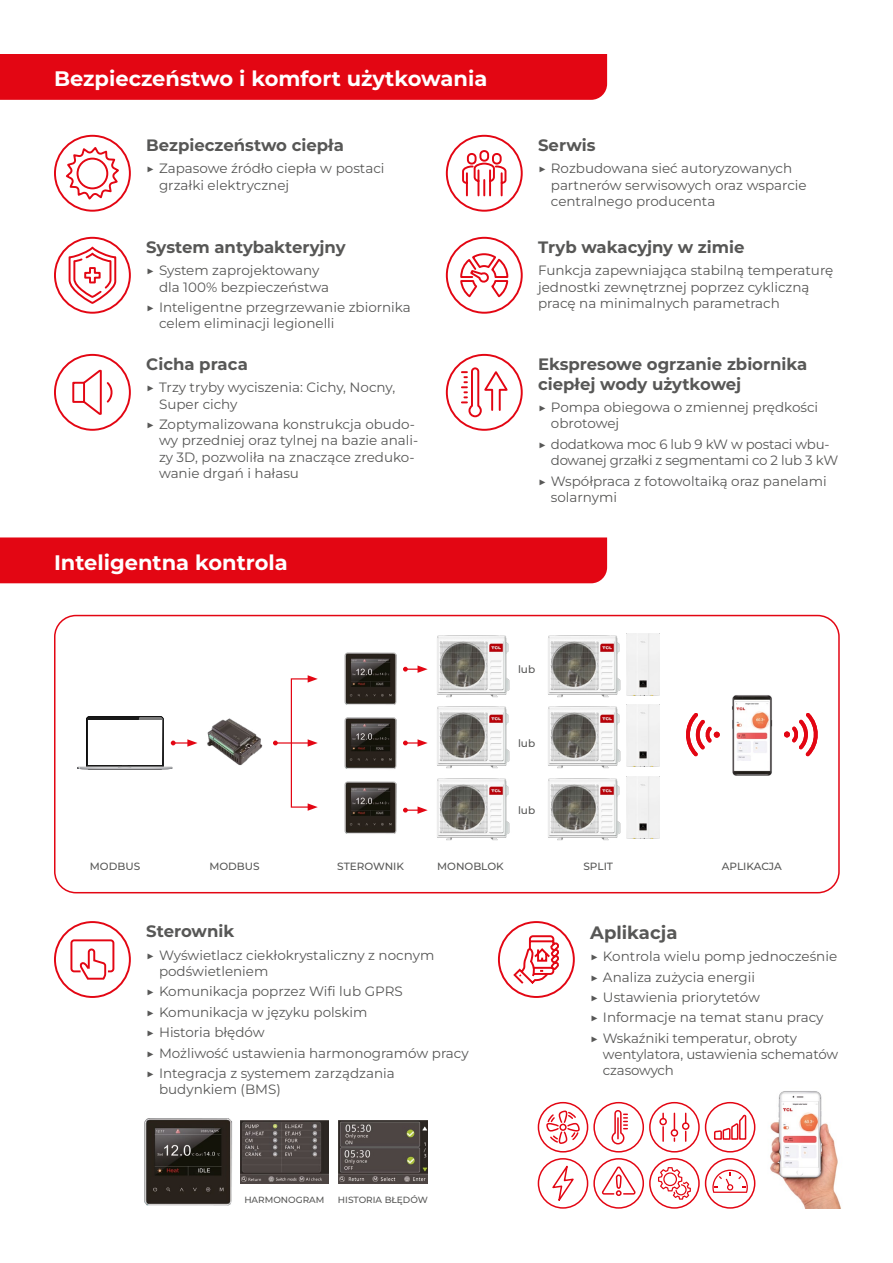
<style>
.page{position:relative;width:893px;height:1263px;background:#fff}
.page>*{position:absolute;margin:0;border:0;box-sizing:border-box;transform-origin:0 0}
.t1{font:700 21px "Montserrat";color:#fff}
.t2{font:700 18px "Montserrat";color:#575756}
.t3{font:700 16.5px/19.8px "Montserrat";color:#575756}
.t4{font:13.5px/16.2px "Montserrat";color:#575756}
.t5{font:13.5px/16.2px "Montserrat";letter-spacing:-.02em;color:#575756}
.t6{font:500 10.5px "Montserrat";color:#575756}
.t7{font:500 9px "Montserrat";color:#575756}
</style>
<div class="page">
<div style="left:0;top:54px;width:607px;height:46px;background:#e30613"></div>
<div style="left:0;top:537px;width:607px;height:46px;background:#e30613"></div>
<div style="left:54px;top:237px;width:77px;height:77px;border:2px solid #e30613;border-radius:50%"></div>
<div style="left:54px;top:135px;width:77px;height:77px;border:2px solid #e30613;border-radius:50%"></div>
<div style="left:54px;top:354px;width:77px;height:77px;border:2px solid #e30613;border-radius:50%"></div>
<div style="left:54px;top:921px;width:77px;height:77px;border:2px solid #e30613;border-radius:50%"></div>
<div style="left:446px;top:354px;width:77px;height:77px;border:2px solid #e30613;border-radius:50%"></div>
<div style="left:498px;top:921px;width:77px;height:77px;border:2px solid #e30613;border-radius:50%"></div>
<div style="left:446px;top:237px;width:77px;height:77px;border:2px solid #e30613;border-radius:50%"></div>
<div style="left:446px;top:135px;width:77px;height:77px;border:2px solid #e30613;border-radius:50%"></div>
<svg style="left:68px;top:245px;width:49px;height:60px"></svg>
<svg style="left:461px;top:366px;width:49px;height:52px"></svg>
<div style="left:54px;top:615px;width:786px;height:278px;border:2px solid #e30613;border-radius:21px"></div>
<img style="left:207px;top:718px;width:56px;height:48px">
<img style="left:344px;top:652px;width:53px;height:182px">
<img style="left:144px;top:1118px;width:98px;height:88px">
<img style="left:240px;top:1121px;width:88px;height:63px">
<img style="left:339px;top:1121px;width:88px;height:63px">
<img style="left:437px;top:635px;width:73px;height:206px">
<img style="left:548px;top:633px;width:85px;height:208px">
<div style="left:627px;top:633px;width:32px;height:62px;background:#f1f1f1"></div>
<img style="left:627px;top:705px;width:32px;height:62px">
<div style="left:627px;top:776px;width:32px;height:62px;background:#f1f1f1"></div>
<img style="left:732px;top:695px;width:41px;height:81px">
<img style="left:736px;top:701px;width:32px;height:59px">
<svg style="left:784px;top:713px;width:34px;height:43px"></svg>
<svg style="left:686px;top:713px;width:34px;height:43px"></svg>
<svg style="left:78px;top:717px;width:119px;height:53px"></svg>
<hr style="left:275px;top:742px;width:35px;height:2px;background:#e30613">
<svg style="left:273px;top:740px;width:5px;height:5px"></svg>
<svg style="left:308px;top:739px;width:10px;height:8px"></svg>
<svg style="left:403px;top:739px;width:25px;height:8px"></svg>
<svg style="left:403px;top:665px;width:25px;height:8px"></svg>
<svg style="left:403px;top:806px;width:25px;height:8px"></svg>
<div style="left:291px;top:678px;width:20px;height:130px;border:1px solid #e30613"></div>
<svg style="left:308px;top:675px;width:10px;height:8px"></svg>
<svg style="left:308px;top:803px;width:10px;height:8px"></svg>
<svg style="left:72px;top:369px;width:41px;height:46px"></svg>
<svg style="left:460px;top:253px;width:49px;height:45px"></svg>
<svg style="left:70px;top:939px;width:45px;height:41px"></svg>
<svg style="left:513px;top:935px;width:46px;height:49px"></svg>
<div style="left:538px;top:1102px;width:50px;height:50px;border:2px solid #e30613;border-radius:50%"></div>
<svg style="left:545px;top:1109px;width:36px;height:36px"></svg>
<div style="left:538px;top:1158px;width:50px;height:51px;border:2px solid #e30613;border-radius:50%"></div>
<div style="left:593px;top:1102px;width:51px;height:50px;border:2px solid #e30613;border-radius:50%"></div>
<svg style="left:611px;top:1110px;width:17px;height:35px"></svg>
<div style="left:593px;top:1158px;width:51px;height:51px;border:2px solid #e30613;border-radius:50%"></div>
<div style="left:649px;top:1102px;width:51px;height:50px;border:2px solid #e30613;border-radius:50%"></div>
<div style="left:649px;top:1158px;width:51px;height:51px;border:2px solid #e30613;border-radius:50%"></div>
<div style="left:705px;top:1102px;width:50px;height:50px;border:2px solid #e30613;border-radius:50%"></div>
<div style="left:705px;top:1158px;width:50px;height:51px;border:2px solid #e30613;border-radius:50%"></div>
<div style="left:659px;top:1118px;width:8px;height:7px;border:2px solid #e30613;border-radius:50%"></div>
<svg style="left:662px;top:1127px;width:2px;height:14px"></svg>
<div style="left:671px;top:1129px;width:7px;height:7px;border:2px solid #e30613;border-radius:50%"></div>
<svg style="left:674px;top:1113px;width:1px;height:17px"></svg>
<div style="left:682px;top:1122px;width:7px;height:8px;border:2px solid #e30613;border-radius:50%"></div>
<svg style="left:714px;top:1114px;width:33px;height:26px"></svg>
<img style="left:770px;top:1091px;width:71px;height:118px">
<svg style="left:550px;top:1159px;width:26px;height:48px"></svg>
<svg style="left:601px;top:1165px;width:36px;height:31px"></svg>
<svg style="left:658px;top:1167px;width:33px;height:33px"></svg>
<svg style="left:712px;top:1169px;width:36px;height:24px"></svg>
<svg style="left:462px;top:150px;width:45px;height:47px"></svg>
<svg style="left:63px;top:145px;width:58px;height:57px"></svg>
<h1 class="t1" style="left:54px;top:63px;width:435px">Bezpieczeństwo i komfort użytkowania</h1>
<p class="t3" style="left:146px;top:134px;width:199px">Bezpieczeństwo ciepła</p>
<p class="t4" style="left:159px;top:160px;width:227px;text-indent:-13px">▶ Zapasowe źródło ciepła w postaci grzałki elektrycznej</p>
<p class="t3" style="left:146px;top:236px;width:201px">System antybakteryjny</p>
<p class="t4" style="left:159px;top:262px;width:171px;text-indent:-13px">▶ System zaprojektowany dla 100% bezpieczeństwa</p>
<p class="t4" style="left:159px;top:299px;width:253px;text-indent:-13px">▶ Inteligentne przegrzewanie zbiornika celem eliminacji legionelli</p>
<p class="t3" style="left:146px;top:353px;width:103px">Cicha praca</p>
<p class="t4" style="left:159px;top:379px;width:238px;text-indent:-13px">▶ Trzy tryby wyciszenia: Cichy, Nocny,<br>Super cichy</p>
<p class="t4" style="left:159px;top:416px;width:261px;text-indent:-13px">▶ Zoptymalizowana konstrukcja obudo&shy;wy przedniej oraz tylnej na bazie anali&shy;zy 3D, pozwoliła na znaczące zreduko&shy;wanie drgań i hałasu</p>
<h1 class="t1" style="left:54px;top:547px;width:235px">Inteligentna kontrola</h1>
<p class="t3" style="left:538px;top:134px;width:59px">Serwis</p>
<p class="t4" style="left:551px;top:160px;width:257px;text-indent:-13px">▶ Rozbudowana sieć autoryzowanych partnerów serwisowych oraz wsparcie centralnego producenta</p>
<p class="t3" style="left:538px;top:236px;width:208px">Tryb wakacyjny w zimie</p>
<p class="t4" style="left:538px;top:262px;width:297px">Funkcja zapewniająca stabilną temperaturę jednostki zewnętrznej poprzez cykliczną pracę na minimalnych parametrach</p>
<p class="t3" style="left:538px;top:353px;width:271px">Ekspresowe ogrzanie zbiornika ciepłej wody użytkowej</p>
<p class="t4" style="left:551px;top:399px;width:269px;text-indent:-13px">▶ Pompa obiegowa o zmiennej prędkości obrotowej</p>
<p class="t5" style="left:551px;top:436px;width:289px;text-indent:-13px">▶ dodatkowa moc 6 lub 9 kW w postaci wbu&shy;dowanej grzałki z segmentami co 2 lub 3 kW</p>
<p class="t4" style="left:551px;top:472px;width:277px;text-indent:-13px">▶ Współpraca z fotowoltaiką oraz panelami solarnymi</p>
<p class="t6" style="left:518px;top:662px;width:19px">lub</p>
<p class="t6" style="left:518px;top:736px;width:19px">lub</p>
<p class="t6" style="left:518px;top:803px;width:19px">lub</p>
<p class="t6" style="left:90px;top:859px;width:52px">MODBUS</p>
<p class="t6" style="left:209px;top:859px;width:52px">MODBUS</p>
<p class="t6" style="left:337px;top:859px;width:68px">STEROWNIK</p>
<p class="t6" style="left:437px;top:859px;width:68px">MONOBLOK</p>
<p class="t6" style="left:583px;top:859px;width:31px">SPLIT</p>
<p class="t6" style="left:722px;top:859px;width:61px">APLIKACJA</p>
<p class="t3" style="left:146px;top:920px;width:90px">Sterownik</p>
<p class="t4" style="left:159px;top:946px;width:277px;text-indent:-13px">▶ Wyświetlacz ciekłokrystaliczny z nocnym podświetleniem</p>
<p class="t4" style="left:146px;top:981px;width:324px;line-height:20.4px">▶ Komunikacja poprzez Wifi lub GPRS<br>▶ Komunikacja w języku polskim<br>▶ Historia błędów<br>▶ Możliwość ustawienia harmonogramów pracy ▶ Integracja z systemem zarządzania</p>
<p class="t4" style="left:159px;top:1081px;width:123px">budynkiem (BMS)</p>
<p class="t7" style="left:244px;top:1193px;width:82px">HARMONOGRAM</p>
<p class="t7" style="left:338px;top:1193px;width:91px">HISTORIA BŁĘDÓW</p>
<h2 class="t2" style="left:590px;top:919px;width:89px">Aplikacja</h2>
<p class="t4" style="left:590px;top:946px;width:248px;line-height:20.4px">▶ Kontrola wielu pomp jednocześnie ▶ Analiza zużycia energii<br>▶ Ustawienia priorytetów<br>▶ Informacje na temat stanu pracy<br>▶ Wskaźniki temperatur, obroty</p>
<p class="t4" style="left:603px;top:1046px;width:237px">wentylatora, ustawienia schematów czasowych</p>
</div>
